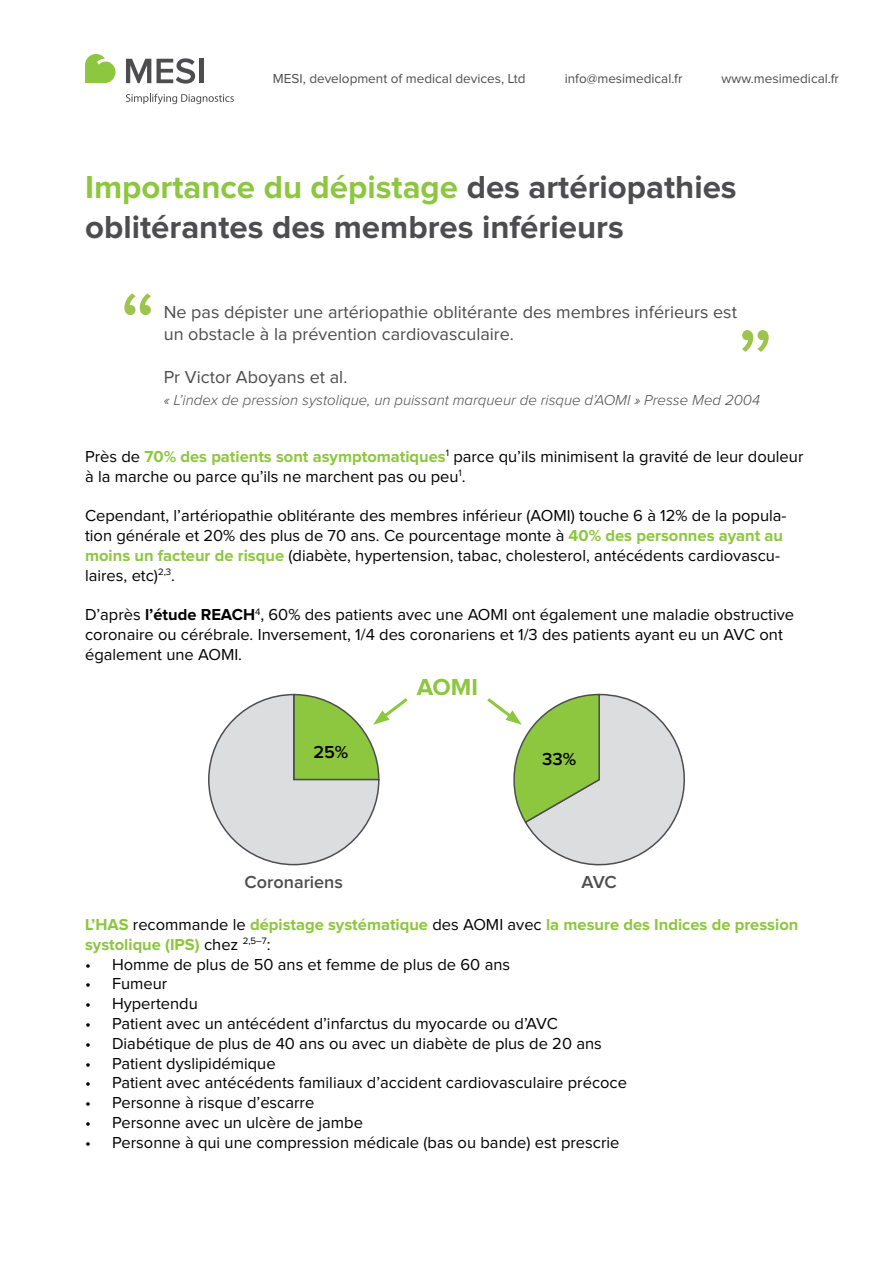
<style>
.page{position:relative;width:893px;height:1263px;background:#fff}
.page>*{position:absolute;margin:0;border:0;box-sizing:border-box;transform-origin:0 0}
.t1{font:96px "Proxima Nova";color:#9ec44d}
.t2{font:700 33px/39.6px "Proxima Nova";color:#4d4d4f}
.t3{font:700 24px "Proxima Nova";color:#8dc63f}
.t4{font:18px/21.6px "Proxima Nova";color:#4d4d4f}
.t5{font:600 18px "Proxima Nova";color:#4d4d4f}
.t6{font:600 18px "Proxima Nova";color:#000}
.t7{font:16.5px/19.8px "Proxima Nova";color:#000}
.t8{font:700 16.5px/19.8px "Proxima Nova";color:#8dc63f}
.t9{font:italic 300 15px "Proxima Nova";color:#4d4d4f}
.t10{font:13.5px "Proxima Nova";color:#4d4d4f}
.s1{color:#8dc63f}
.s2{font-weight:700;color:#8dc63f}
.s3{font-weight:700}
.s4{font-weight:400;color:#000}
</style>
<div class="page">
<svg style="left:85px;top:54px;width:31px;height:29px"></svg>
<svg style="left:126px;top:59px;width:25px;height:24px"></svg>
<svg style="left:157px;top:58px;width:38px;height:26px"></svg>
<hr style="left:199px;top:59px;width:4px;height:24px;background:#4d4d4f">
<svg style="left:126px;top:94px;width:108px;height:10px"></svg>
<svg style="left:208px;top:693px;width:200px;height:173px"></svg>
<svg style="left:487px;top:693px;width:198px;height:173px"></svg>
<p class="t10" style="left:273px;top:72px;width:254px">MESI, development of medical devices, Ltd</p>
<p class="t10" style="left:565px;top:72px;width:119px">info@mesimedical.fr</p>
<p class="t10" style="left:722px;top:72px;width:119px">www.mesimedical.fr</p>
<h2 class="t2" style="left:85px;top:169px;width:653px"><span class="s1">Importance du dépistage</span> des artériopathies oblitérantes des membres inférieurs</h2>
<h1 class="t1" style="left:119px;top:283px;width:39px">“</h1>
<p class="t4" style="left:164px;top:302px;width:575px">Ne pas dépister une artériopathie oblitérante des membres inférieurs est un obstacle à la prévention cardiovasculaire.</p>
<p class="t4" style="left:164px;top:367px;width:185px">Pr Victor Aboyans et al.</p>
<p class="t9" style="left:164px;top:393px;width:598px">« L’index de pression systolique, un puissant marqueur de risque d’AOMI » Presse Med 2004</p>
<h1 class="t1" style="left:736px;top:319px;width:39px">”</h1>
<p class="t7" style="left:85px;top:447px;width:720px">Près de <span class="s2">70% des patients sont asymptomatiques</span><sup>1</sup> parce qu’ils minimisent la gravité de leur douleur à la marche ou parce qu’ils ne marchent pas ou peu<sup>1</sup>.</p>
<p class="t7" style="left:85px;top:506px;width:703px">Cependant, l’artériopathie oblitérante des membres inférieur (AOMI) touche 6 à 12% de la popula&shy;tion générale et 20% des plus de 70 ans. Ce pourcentage monte à <span class="s2">40% des personnes ayant au moins un facteur de risque</span> (diabète, hypertension, tabac, cholesterol, antécédents cardiovascu&shy;laires, etc)<sup>2,3</sup>.</p>
<p class="t7" style="left:85px;top:605px;width:711px">D’après <span class="s3">l’étude REACH</span><sup>4</sup>, 60% des patients avec une AOMI ont également une maladie obstructive coronaire ou cérébrale. Inversement, 1/4 des coronariens et 1/3 des patients ayant eu un AVC ont également une AOMI.</p>
<p class="t6" style="left:313px;top:744px;width:36px">25%</p>
<h3 class="t3" style="left:417px;top:676px;width:63px">AOMI</h3>
<p class="t6" style="left:542px;top:751px;width:36px">33%</p>
<p class="t5" style="left:245px;top:874px;width:100px">Coronariens</p>
<p class="t5" style="left:582px;top:874px;width:37px">AVC</p>
<p class="t8" style="left:85px;top:915px;width:715px">L’HAS <span class="s4">recommande le</span> dépistage systématique <span class="s4">des AOMI avec</span> la mesure des Indices de pression systolique (IPS) <span class="s4">chez</span> <sup>2,5–7</sup><span class="s4">:</span></p>
<p class="t7" style="left:85px;top:955px;width:427px">• Homme de plus de 50 ans et femme de plus de 60 ans</p>
<p class="t7" style="left:85px;top:975px;width:84px">• Fumeur</p>
<p class="t7" style="left:85px;top:994px;width:114px">• Hypertendu</p>
<p class="t7" style="left:85px;top:1014px;width:474px">• Patient avec un antécédent d’infarctus du myocarde ou d’AVC</p>
<p class="t7" style="left:85px;top:1034px;width:518px">• Diabétique de plus de 40 ans ou avec un diabète de plus de 20 ans</p>
<p class="t7" style="left:85px;top:1054px;width:192px">• Patient dyslipidémique</p>
<p class="t7" style="left:85px;top:1074px;width:544px">• Patient avec antécédents familiaux d’accident cardiovasculaire précoce</p>
<p class="t7" style="left:85px;top:1093px;width:231px">• Personne à risque d’escarre</p>
<p class="t7" style="left:85px;top:1113px;width:279px">• Personne avec un ulcère de jambe</p>
<p class="t7" style="left:85px;top:1133px;width:536px">• Personne à qui une compression médicale (bas ou bande) est prescrie</p>
</div>
